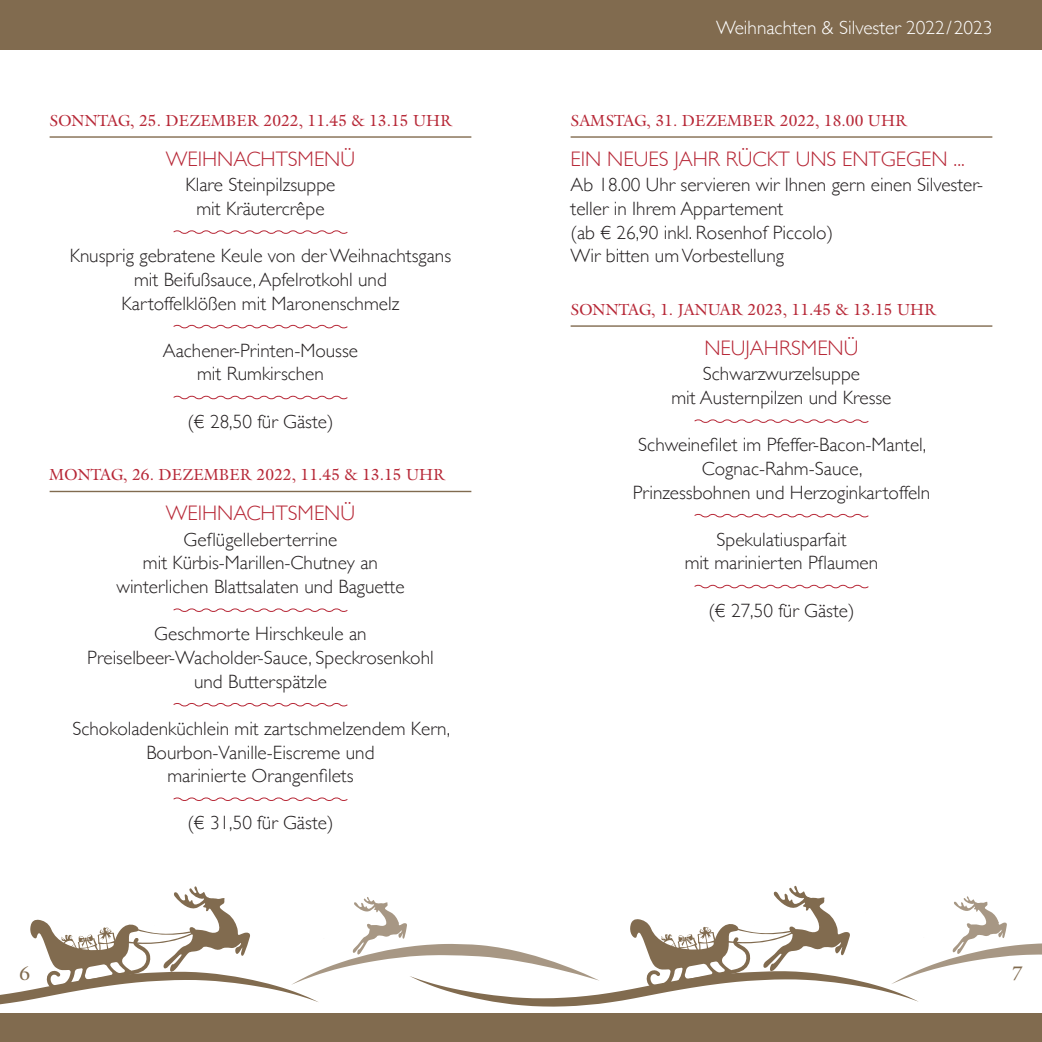
<style>
.page{position:relative;width:1042px;height:1042px;background:#fff}
.page>*{position:absolute;margin:0;border:0;box-sizing:border-box;transform-origin:0 0}
.t1{font:300 21px "Gill Sans";color:#b72837}
.t2{font:300 19.25px/23.6px "Gill Sans";color:#231f20;text-align:center}
.t3{font:300 19.25px "Gill Sans";color:#fff}
.t4{font:19.25px "Galliard IT Cby BT";color:#816b4f}
.t5{font:15.75px "Galliard IT Cby BT";letter-spacing:.005em;color:#b72837}
</style>
<div class="page">
<div style="left:0;top:1013px;width:1042px;height:29px;background:#816b4f"></div>
<svg style="left:0;top:885px;width:1042px;height:122px"></svg>
<div style="left:0;top:0;width:1042px;height:50px;background:#816b4f"></div>
<hr style="left:50px;top:136px;width:421px;height:2px;background:#816b4f">
<svg style="left:173px;top:230px;width:175px;height:4px"></svg>
<svg style="left:173px;top:324px;width:175px;height:5px"></svg>
<svg style="left:173px;top:395px;width:175px;height:5px"></svg>
<hr style="left:50px;top:491px;width:421px;height:1px;background:#816b4f">
<svg style="left:173px;top:608px;width:175px;height:4px"></svg>
<svg style="left:173px;top:703px;width:175px;height:4px"></svg>
<svg style="left:173px;top:797px;width:175px;height:4px"></svg>
<hr style="left:570px;top:136px;width:422px;height:2px;background:#816b4f">
<hr style="left:570px;top:325px;width:422px;height:2px;background:#816b4f">
<svg style="left:694px;top:419px;width:175px;height:4px"></svg>
<svg style="left:694px;top:513px;width:175px;height:5px"></svg>
<svg style="left:694px;top:584px;width:175px;height:5px"></svg>
<p class="t5" style="left:50px;top:110px;width:404px">SONNTAG, 25. DEZEMBER 2022, 11.45 &amp; 13.15 UHR</p>
<p class="t1" style="left:166px;top:143px;width:191px">WEIHNACHTSMENÜ</p>
<p class="t2" style="left:185px;top:172px;width:151px">Klare Steinpilzsuppe mit Kräutercrêpe</p>
<p class="t2" style="left:70px;top:243px;width:383px">Knusprig gebratene Keule von der Weihnachtsgans mit Beifußsauce, Apfelrotkohl und<br>Kartoffelklößen mit Maronenschmelz</p>
<p class="t2" style="left:163px;top:338px;width:197px">Aachener-Printen-Mousse mit Rumkirschen</p>
<p class="t2" style="left:187px;top:409px;width:147px">(€ 28,50 für Gäste)</p>
<p class="t5" style="left:50px;top:464px;width:397px">MONTAG, 26. DEZEMBER 2022, 11.45 &amp; 13.15 UHR</p>
<p class="t1" style="left:166px;top:497px;width:191px">WEIHNACHTSMENÜ</p>
<p class="t2" style="left:116px;top:527px;width:290px">Geflügelleberterrine<br>mit Kürbis-Marillen-Chutney an winterlichen Blattsalaten und Baguette</p>
<p class="t2" style="left:87px;top:621px;width:348px">Geschmorte Hirschkeule an<br>Preiselbeer-Wacholder-Sauce, Speckrosenkohl und Butterspätzle</p>
<p class="t2" style="left:72px;top:716px;width:379px">Schokoladenküchlein mit zartschmelzendem Kern,<br>Bourbon-Vanille-Eiscreme und<br>marinierte Orangenfilets</p>
<p class="t2" style="left:187px;top:810px;width:147px">(€ 31,50 für Gäste)</p>
<p class="t4" style="left:19px;top:960px;width:12px">6</p>
<p class="t3" style="left:716px;top:12px;width:278px">Weihnachten &amp; Silvester 2022 / 2023</p>
<p class="t5" style="left:570px;top:110px;width:338px">SAMSTAG, 31. DEZEMBER 2022, 18.00 UHR</p>
<p class="t1" style="left:570px;top:143px;width:396px">EIN NEUES JAHR RÜCKT UNS ENTGEGEN ...</p>
<p class="t2" style="left:570px;top:172px;width:414px;text-align:left">Ab 18.00 Uhr servieren wir Ihnen gern einen Silvester&shy;teller in Ihrem Appartement<br>(ab € 26,90 inkl. Rosenhof Piccolo)<br>Wir bitten um Vorbestellung</p>
<p class="t5" style="left:570px;top:299px;width:367px">SONNTAG, 1. JANUAR 2023, 11.45 &amp; 13.15 UHR</p>
<p class="t1" style="left:704px;top:332px;width:156px">NEUJAHRSMENÜ</p>
<p class="t2" style="left:671px;top:361px;width:222px">Schwarzwurzelsuppe<br>mit Austernpilzen und Kresse</p>
<p class="t2" style="left:633px;top:432px;width:299px">Schweinefilet im Pfeffer-Bacon-Mantel,<br>Cognac-Rahm-Sauce,<br>Prinzessbohnen und Herzoginkartoffeln</p>
<p class="t2" style="left:685px;top:527px;width:195px">Spekulatiusparfait<br>mit marinierten Pflaumen</p>
<p class="t2" style="left:708px;top:598px;width:147px">(€ 27,50 für Gäste)</p>
<p class="t4" style="left:1012px;top:960px;width:12px">7</p>
</div>
